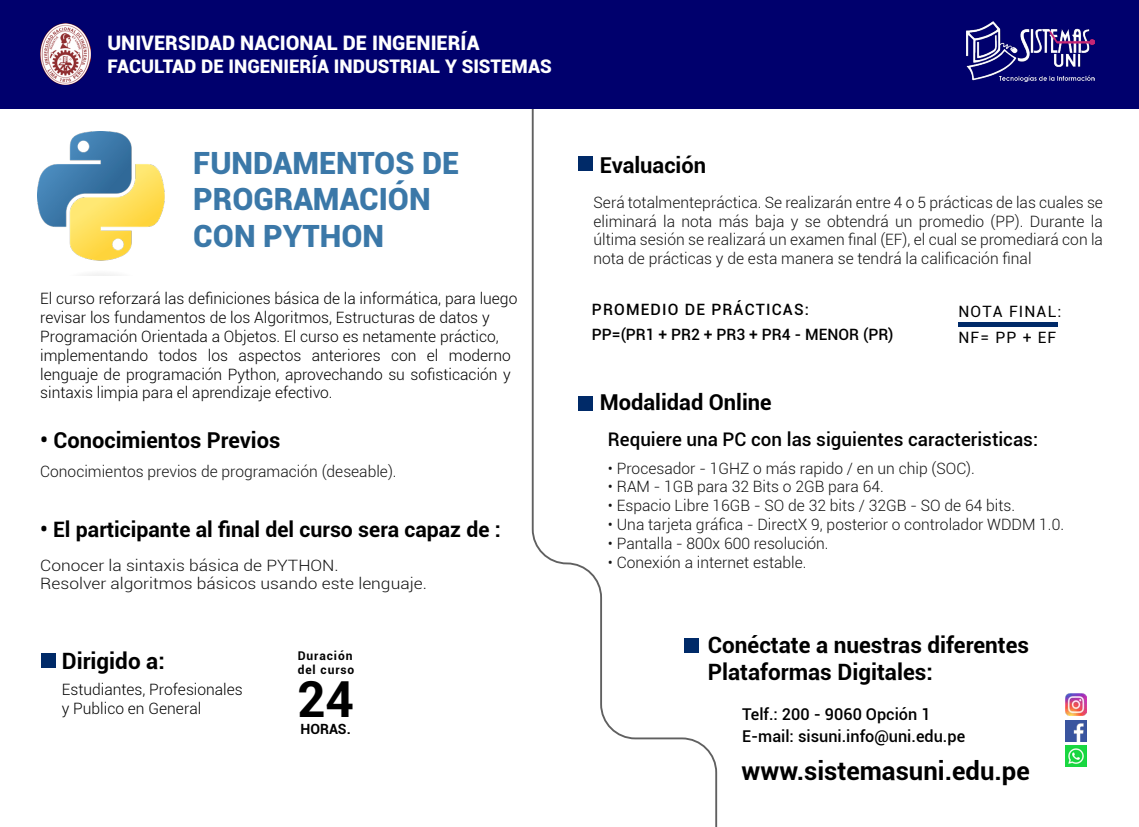
<style>
.page{position:relative;width:1139px;height:827px;background:#fff}
.page>*{position:absolute;margin:0;border:0;box-sizing:border-box;transform-origin:0 0}
.t1{font:700 49.62px "Roboto";color:#000}
.t2{font:900 30.62px/36.8px "Roboto";color:#3b78a8}
.t3{font:700 25.62px "Roboto";color:#000}
.t4{font:700 22.5px/27px "Roboto";color:#000}
.t5{font:700 21.88px "Roboto";color:#000}
.t6{font:700 21.25px "Roboto";color:#000}
.t7{font:900 20px "Roboto";color:#fff}
.t8{font:500 18.75px "Roboto";color:#000}
.t9{font:900 18.75px "Roboto";color:#fff}
.t10{font:500 16.25px/22.6px "Roboto";color:#000}
.t11{font:300 15.62px/18.8px "Roboto";color:#131313;text-align:justify}
.t12{font:300 15.62px/18.8px "Roboto";color:#000}
.t13{font:300 15.62px/18.8px "Roboto";color:#131313;scale:1.11 1}
.t14{font:500 15.62px "Roboto";color:#000}
.t15{font:500 15.62px "Roboto";letter-spacing:.075em;color:#000}
.t16{font:15.62px/26.2px "Roboto";letter-spacing:.075em;color:#000}
.t17{font:700 14.06px "Roboto";color:#000}
.t18{font:700 12px/14.4px "Roboto";letter-spacing:.075em;color:#000}
</style>
<div class="page">
<svg style="left:532px;top:108px;width:185px;height:718px"></svg>
<div style="left:0;top:0;width:1139px;height:108px;background:#00006d"></div>
<div style="left:42px;top:653px;width:14px;height:15px;background:#002a68"></div>
<img style="left:966px;top:22px;width:128px;height:59px">
<img style="left:41px;top:24px;width:49px;height:60px">
<hr style="left:958px;top:322px;width:99px;height:4px;background:#002a68">
<img style="left:1065px;top:745px;width:21px;height:21px">
<img style="left:1065px;top:720px;width:21px;height:20px">
<img style="left:1065px;top:693px;width:21px;height:22px">
<img style="left:37px;top:131px;width:128px;height:144px">
<p class="t7" style="left:107px;top:29px;width:373px">UNIVERSIDAD NACIONAL DE INGENIERÍA</p>
<p class="t9" style="left:107px;top:53px;width:446px">FACULTAD DE INGENIERÍA INDUSTRIAL Y SISTEMAS</p>
<h2 class="t2" style="left:193px;top:143px;width:267px">FUNDAMENTOS DE<br>PROGRAMACIÓN<br>CON PYTHON</h2>
<p class="t12" style="left:40px;top:289px;width:479px">El curso reforzará las definiciones básica de la informática, para luego revisar los fundamentos de los Algoritmos, Estructuras de datos y Programación Orientada a Objetos. El curso es netamente práctico, implementando todos los aspectos anteriores con el moderno lenguaje de programación Python, aprovechando su sofisticación y sintaxis limpia para el aprendizaje efectivo.</p>
<h3 class="t5" style="left:40px;top:424px;width:242px">• Conocimientos Previos</h3>
<p class="t11" style="left:40px;top:461px;width:358px">Conocimientos previos de programación (deseable).</p>
<h3 class="t6" style="left:40px;top:514px;width:462px">• El participante al final del curso sera capaz de :</h3>
<p class="t13" style="left:40px;top:555px;width:350px">Conocer la sintaxis básica de PYTHON.<br>Resolver algoritmos básicos usando este lenguaje.</p>
<h3 class="t4" style="left:62px;top:646px;width:104px">Dirigido a:</h3>
<p class="t12" style="left:62px;top:679px;width:183px">Estudiantes, Profesionales y Publico en General</p>
<p class="t18" style="left:298px;top:647px;width:58px">Duración del curso</p>
<h1 class="t1" style="left:297px;top:664px;width:59px">24</h1>
<p class="t17" style="left:300px;top:719px;width:52px">HORAS.</p>
<h3 class="t5" style="left:600px;top:150px;width:108px">Evaluación</h3>
<p class="t11" style="left:593px;top:192px;width:511px">Será totalmentepráctica. Se realizarán entre 4 o 5 prácticas de las cuales se eliminará la nota más baja y se obtendrá un promedio (PP). Durante la última sesión se realizará un examen final (EF), el cual se promediará con la nota de prácticas y de esta manera se tendrá la calificación final</p>
<p class="t15" style="left:592px;top:298px;width:219px">PROMEDIO DE PRÁCTICAS:</p>
<p class="t16" style="left:958px;top:297px;width:104px">NOTA FINAL:<br>NF= PP + EF</p>
<p class="t14" style="left:592px;top:324px;width:303px">PP=(PR1 + PR2 + PR3 + PR4 - MENOR (PR)</p>
<h3 class="t5" style="left:600px;top:386px;width:173px">Modalidad Online</h3>
<p class="t8" style="left:608px;top:425px;width:431px">Requiere una PC con las siguientes caracteristicas:</p>
<p class="t11" style="left:608px;top:458px;width:368px">• Procesador - 1GHZ o más rapido / en un chip (SOC).</p>
<p class="t11" style="left:608px;top:477px;width:277px">• RAM - 1GB para 32 Bits o 2GB para 64.</p>
<p class="t11" style="left:608px;top:495px;width:408px">• Espacio Libre 16GB - SO de 32 bits / 32GB - SO de 64 bits.</p>
<p class="t11" style="left:608px;top:514px;width:457px">• Una tarjeta gráfica - DirectX 9, posterior o controlador WDDM 1.0.</p>
<p class="t11" style="left:608px;top:533px;width:222px">• Pantalla - 800x 600 resolución.</p>
<p class="t11" style="left:608px;top:552px;width:200px">• Conexión a internet estable.</p>
<h3 class="t4" style="left:708px;top:630px;width:323px">Conéctate a nuestras diferentes<br>Plataformas Digitales:</h3>
<p class="t10" style="left:742px;top:701px;width:225px">Telf.: 200 - 9060 Opción 1<br>E-mail: sisuni.info@uni.edu.pe</p>
<h3 class="t3" style="left:741px;top:752px;width:290px">www.sistemasuni.edu.pe</h3>
</div>
